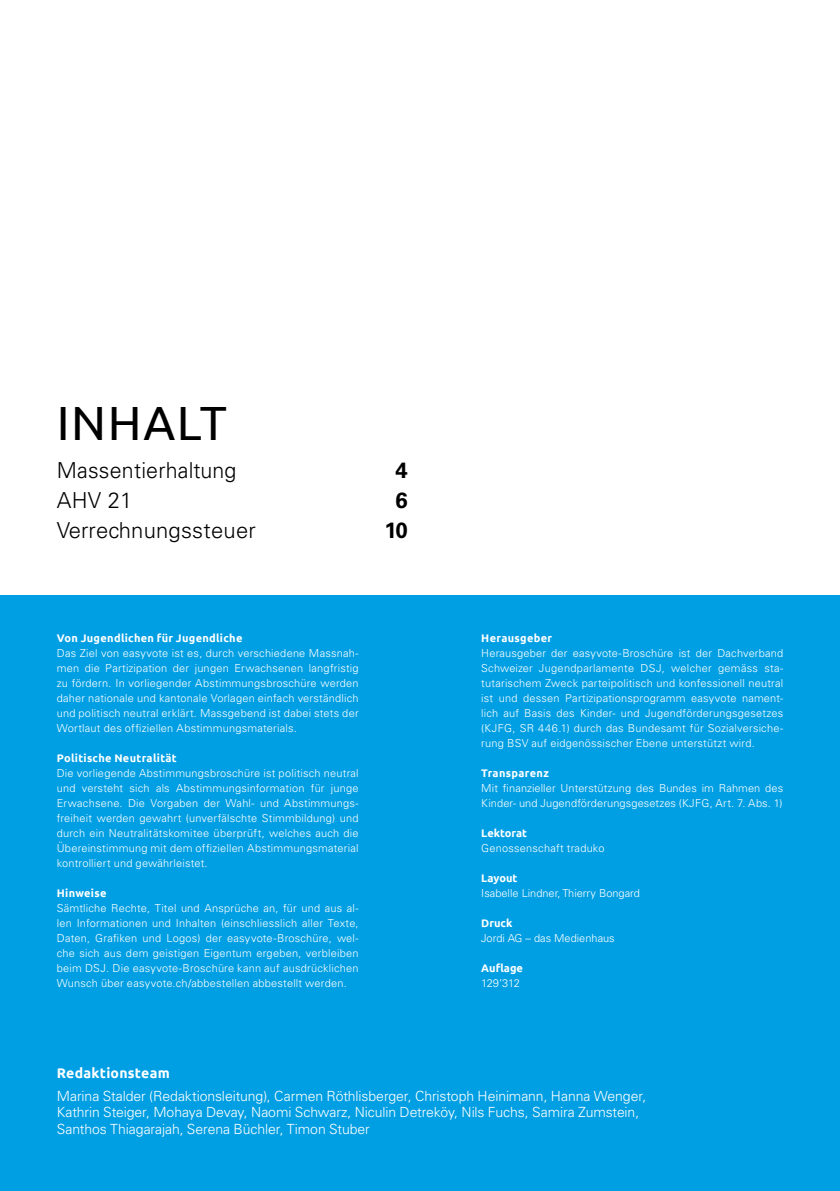
<style>
.page{position:relative;width:840px;height:1191px;background:#fff}
.page>*{position:absolute;margin:0;border:0;box-sizing:border-box;transform-origin:0 0}
.t1{font:48px "Ubuntu";letter-spacing:.03em;color:#000}
.t2{font:300 22px "Univers LT Std";letter-spacing:.01em;color:#000}
.t3{font:700 22px "Univers LT Std";color:#000}
.t4{font:300 14px/16.8px "Univers LT Std";letter-spacing:-.005em;color:#fff}
.t5{font:700 14px "Ubuntu";letter-spacing:.02em;color:#fff}
.t6{font:300 11px/15px "Univers LT Std";letter-spacing:.015em;color:#fff;text-align:justify}
.t7{font:700 11px "Ubuntu";letter-spacing:.03em;color:#fff}
.t8{font:700 11px "Ubuntu";color:#fff}
</style>
<div class="page">
<div style="left:0;top:595px;width:839px;height:596px;background:#009fe3"></div>
<h1 class="t1" style="left:57px;top:394px;width:172px">INHALT</h1>
<h2 class="t2" style="left:57px;top:457px;width:181px">Massentierhaltung</h2>
<h2 class="t3" style="left:395px;top:457px;width:14px">4</h2>
<h2 class="t2" style="left:57px;top:487px;width:77px">AHV 21</h2>
<h2 class="t3" style="left:395px;top:487px;width:14px">6</h2>
<h2 class="t2" style="left:57px;top:517px;width:200px">Verrechnungssteuer</h2>
<h2 class="t3" style="left:384px;top:517px;width:25px">10</h2>
<p class="t7" style="left:57px;top:631px;width:187px">Von Jugendlichen für Jugendliche</p>
<p class="t6" style="left:57px;top:645px;width:303px">Das Ziel von easyvote ist es, durch verschiedene Massnah&shy;men die Partizipation der jungen Erwachsenen langfristig zu fördern. In vorliegender Abstimmungsbroschüre werden daher nationale und kantonale Vorlagen einfach verständlich und politisch neutral erklärt. Massgebend ist dabei stets der Wortlaut des offiziellen Abstimmungsmaterials.</p>
<p class="t7" style="left:57px;top:751px;width:121px">Politische Neutralität</p>
<p class="t6" style="left:57px;top:765px;width:303px">Die vorliegende Abstimmungsbroschüre ist politisch neutral und versteht sich als Abstimmungsinformation für junge Erwachsene. Die Vorgaben der Wahl- und Abstimmungs&shy;freiheit werden gewahrt (unverfälschte Stimmbildung) und durch ein Neutralitätskomitee überprüft, welches auch die Übereinstimmung mit dem offiziellen Abstimmungsmaterial kontrolliert und gewährleistet.</p>
<p class="t7" style="left:57px;top:886px;width:51px">Hinweise</p>
<p class="t6" style="left:57px;top:900px;width:303px">Sämtliche Rechte, Titel und Ansprüche an, für und aus al&shy;len Informationen und Inhalten (einschliesslich aller Texte, Daten, Grafiken und Logos) der easyvote-Broschüre, wel&shy;che sich aus dem geistigen Eigentum ergeben, verbleiben beim DSJ. Die easyvote-Broschüre kann auf ausdrücklichen Wunsch über easyvote.ch/abbestellen abbestellt werden.</p>
<p class="t7" style="left:481px;top:631px;width:72px">Herausgeber</p>
<p class="t6" style="left:481px;top:645px;width:303px">Herausgeber der easyvote-Broschüre ist der Dachverband Schweizer Jugendparlamente DSJ, welcher gemäss sta&shy;tutarischem Zweck parteipolitisch und konfessionell neutral ist und dessen Partizipationsprogramm easyvote nament&shy;lich auf Basis des Kinder- und Jugendförderungsgesetzes (KJFG, SR 446.1) durch das Bundesamt für Sozialversiche&shy;rung BSV auf eidgenössischer Ebene unterstützt wird.</p>
<p class="t7" style="left:481px;top:766px;width:69px">Transparenz</p>
<p class="t6" style="left:481px;top:780px;width:303px">Mit finanzieller Unterstützung des Bundes im Rahmen des<br>Kinder- und Jugendförderungsgesetzes (KJFG, Art. 7. Abs. 1)</p>
<p class="t8" style="left:481px;top:826px;width:47px">Lektorat</p>
<p class="t6" style="left:481px;top:840px;width:125px">Genossenschaft traduko</p>
<p class="t7" style="left:481px;top:871px;width:38px">Layout</p>
<p class="t6" style="left:481px;top:885px;width:160px">Isabelle Lindner, Thierry Bongard</p>
<p class="t7" style="left:481px;top:916px;width:33px">Druck</p>
<p class="t6" style="left:481px;top:930px;width:135px">Jordi AG – das Medienhaus</p>
<p class="t7" style="left:481px;top:961px;width:43px">Auflage</p>
<p class="t6" style="left:481px;top:975px;width:40px">129’312</p>
<p class="t5" style="left:57px;top:1064px;width:114px">Redaktionsteam</p>
<p class="t4" style="left:57px;top:1087px;width:590px">Marina Stalder (Redaktionsleitung), Carmen Röthlisberger, Christoph Heinimann, Hanna Wenger,<br>Kathrin Steiger, Mohaya Devay, Naomi Schwarz, Niculin Detreköy, Nils Fuchs, Samira Zumstein,<br>Santhos Thiagarajah, Serena Büchler, Timon Stuber</p>
</div>
